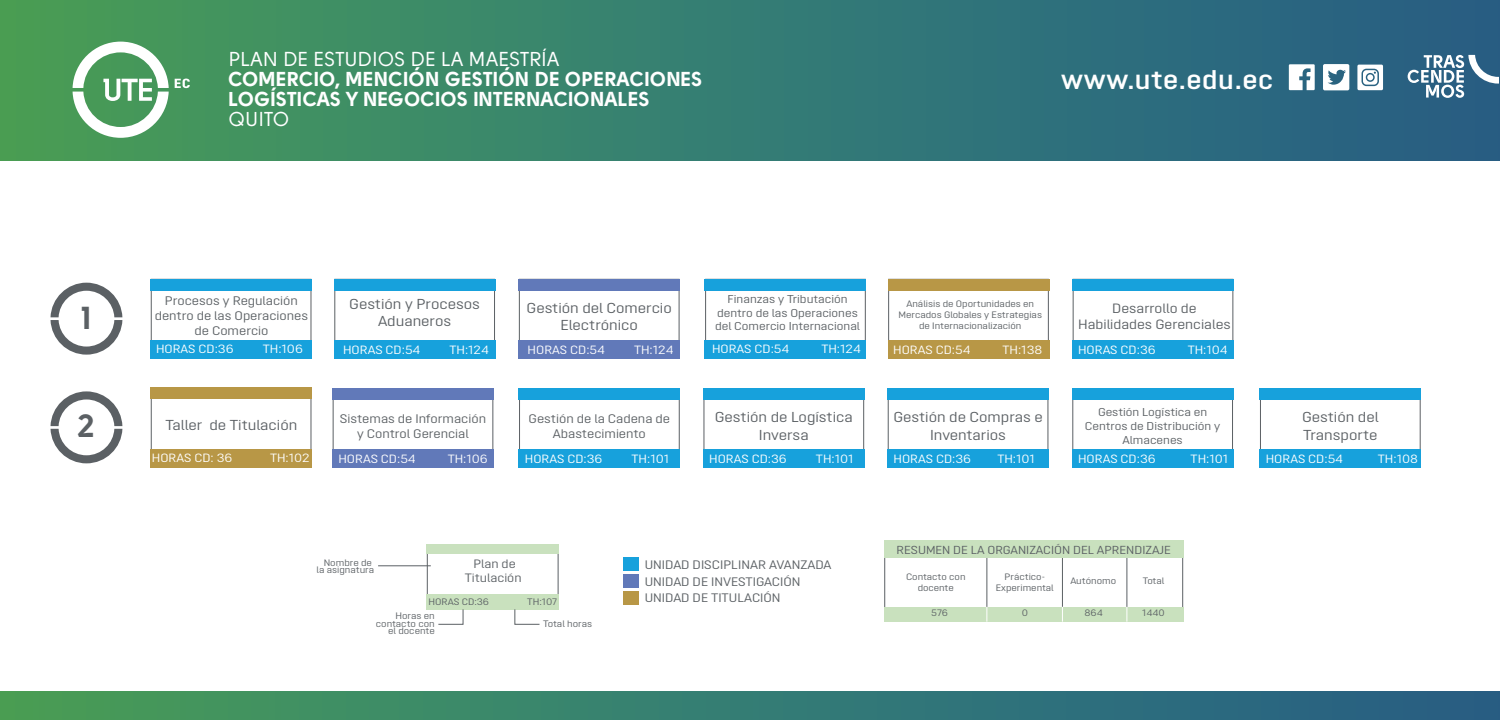
<style>
.page{position:relative;width:1500px;height:720px;background:#fff}
.page>*{position:absolute;margin:0;border:0;box-sizing:border-box;transform-origin:0 0}
.t1{font:31.8px "Solomon Sans Bold";color:#5b6064}
.t2{font:600 27px "Opinion Pro Extended";letter-spacing:.025em;color:#fff}
.t3{font:20.1px/20.1px "Solomon Sans Bold";color:#fff}
.t4{font:20.1px "Solomon Sans Normal";color:#fff}
.t5{font:14.4px/17.3px "Opinion Pro Extended";color:#5b6064;text-align:center}
.t6{font:13.5px/16.2px "Opinion Pro Extended";color:#5b6064;text-align:center}
.t7{font:12.4px/14.9px "Opinion Pro Extended";color:#5b6064;text-align:center}
.t8{font:12.3px/16.8px "Opinion Pro Extended";color:#5b6064}
.t9{font:12.1px/14.5px "Opinion Pro Extended";color:#5b6064;text-align:center}
.t10{font:12px "Opinion Pro Extended";color:#fff}
.t11{font:11.6px "Opinion Pro Extended";color:#5b6064}
.t12{font:11.4px/13.7px "Opinion Pro Extended";color:#5b6064;text-align:center}
.t13{font:9.4px/7.5px "Opinion Pro Extended";color:#5b6064;text-align:center}
.t14{font:9.3px/11.2px "Opinion Pro Extended";color:#5b6064;text-align:center}
</style>
<div class="page">
<div style="left:0;top:0;width:1500px;height:161px;background:linear-gradient(to right,#479d59,#255d89)"></div>
<div style="left:0;top:692px;width:1500px;height:28px;background:linear-gradient(to right,#479d59,#255d88)"></div>
<svg style="left:73px;top:42px;width:96px;height:96px"></svg>
<svg style="left:175px;top:79px;width:15px;height:9px"></svg>
<svg style="left:1408px;top:55px;width:90px;height:43px"></svg>
<svg style="left:1323px;top:64px;width:26px;height:26px"></svg>
<svg style="left:1289px;top:64px;width:26px;height:26px"></svg>
<svg style="left:1357px;top:65px;width:26px;height:25px"></svg>
<div style="left:623px;top:591px;width:16px;height:14px;background:#b89746"></div>
<div style="left:623px;top:574px;width:16px;height:14px;background:#6179b9"></div>
<div style="left:623px;top:558px;width:16px;height:13px;background:#17a1dc"></div>
<div style="left:427px;top:545px;width:132px;height:9px;background:#c9e1be"></div>
<div style="left:427px;top:595px;width:132px;height:15px;background:#c9e1be"></div>
<svg style="left:514px;top:609px;width:26px;height:16px"></svg>
<svg style="left:438px;top:609px;width:26px;height:16px"></svg>
<hr style="left:378px;top:565px;width:53px;height:1px;background:#5b6064">
<hr style="left:1126px;top:549px;width:1px;height:63px;background:#5b6064">
<div style="left:884px;top:549px;width:103px;height:63px;border:1px solid #5b6064"></div>
<hr style="left:1062px;top:549px;width:1px;height:63px;background:#5b6064">
<hr style="left:1182px;top:549px;width:1px;height:63px;background:#5b6064">
<div style="left:884px;top:541px;width:299px;height:17px;background:#c9e1be"></div>
<div style="left:884px;top:607px;width:299px;height:15px;background:#c9e1be"></div>
<svg style="left:986px;top:607px;width:1px;height:15px"></svg>
<svg style="left:1062px;top:607px;width:1px;height:15px"></svg>
<svg style="left:1126px;top:607px;width:1px;height:15px"></svg>
<svg style="left:51px;top:391px;width:71px;height:72px"></svg>
<div style="left:151px;top:279px;width:161px;height:12px;background:#17a1dc"></div>
<div style="left:151px;top:340px;width:161px;height:19px;background:#17a1dc"></div>
<svg style="left:51px;top:283px;width:71px;height:72px"></svg>
<div style="left:519px;top:279px;width:161px;height:12px;background:#6179b9"></div>
<div style="left:519px;top:340px;width:161px;height:19px;background:#6179b9"></div>
<div style="left:705px;top:279px;width:161px;height:62px;border:1px solid #5b6064"></div>
<div style="left:705px;top:279px;width:161px;height:12px;background:#17a1dc"></div>
<div style="left:705px;top:340px;width:161px;height:19px;background:#17a1dc"></div>
<div style="left:888px;top:279px;width:161px;height:62px;border:1px solid #5b6064"></div>
<div style="left:888px;top:279px;width:161px;height:12px;background:#b89746"></div>
<div style="left:888px;top:340px;width:161px;height:19px;background:#b89746"></div>
<div style="left:1072px;top:279px;width:162px;height:12px;background:#17a1dc"></div>
<div style="left:1072px;top:340px;width:162px;height:19px;background:#17a1dc"></div>
<div style="left:151px;top:387px;width:161px;height:12px;background:#b89746"></div>
<div style="left:151px;top:449px;width:161px;height:18px;background:#b89746"></div>
<div style="left:519px;top:388px;width:161px;height:63px;border:1px solid #5b6064"></div>
<div style="left:519px;top:388px;width:161px;height:12px;background:#17a1dc"></div>
<div style="left:519px;top:450px;width:161px;height:18px;background:#17a1dc"></div>
<div style="left:703px;top:388px;width:162px;height:12px;background:#17a1dc"></div>
<div style="left:703px;top:450px;width:162px;height:18px;background:#17a1dc"></div>
<div style="left:887px;top:388px;width:162px;height:12px;background:#17a1dc"></div>
<div style="left:887px;top:450px;width:162px;height:18px;background:#17a1dc"></div>
<div style="left:1072px;top:388px;width:161px;height:63px;border:1px solid #5b6064"></div>
<div style="left:1072px;top:388px;width:161px;height:12px;background:#17a1dc"></div>
<div style="left:1072px;top:450px;width:161px;height:18px;background:#17a1dc"></div>
<div style="left:1260px;top:388px;width:161px;height:63px;border:1px solid #5b6064"></div>
<div style="left:1260px;top:388px;width:161px;height:12px;background:#17a1dc"></div>
<div style="left:1260px;top:450px;width:161px;height:18px;background:#17a1dc"></div>
<div style="left:334px;top:279px;width:161px;height:62px;border:1px solid #5b6064"></div>
<div style="left:334px;top:279px;width:161px;height:12px;background:#17a1dc"></div>
<div style="left:334px;top:340px;width:161px;height:19px;background:#17a1dc"></div>
<div style="left:333px;top:388px;width:160px;height:63px;border:1px solid #5b6064"></div>
<div style="left:332px;top:388px;width:162px;height:12px;background:#6179b9"></div>
<div style="left:332px;top:450px;width:162px;height:18px;background:#6179b9"></div>
<h3 class="t4" style="left:229px;top:48px;width:333px">PLAN DE ESTUDIOS DE LA MAESTRÍA</h3>
<h3 class="t3" style="left:229px;top:69px;width:475px">COMERCIO, MENCIÓN GESTIÓN DE OPERACIONES<br>LOGÍSTICAS Y NEGOCIOS INTERNACIONALES</h3>
<h3 class="t4" style="left:229px;top:108px;width:62px">QUITO</h3>
<h2 class="t2" style="left:1061px;top:64px;width:214px">www.ute.edu.ec</h2>
<h1 class="t1" style="left:81px;top:298px;width:12px">1</h1>
<h1 class="t1" style="left:78px;top:407px;width:19px">2</h1>
<p class="t7" style="left:155px;top:293px;width:155px">Procesos y Regulación dentro de las Operaciones de Comercio</p>
<p class="t5" style="left:349px;top:295px;width:132px">Gestión y Procesos<br>Aduaneros</p>
<p class="t5" style="left:527px;top:299px;width:147px">Gestión del Comercio<br>Electrónico</p>
<p class="t12" style="left:715px;top:292px;width:146px">Finanzas y Tributación dentro de las Operaciones del Comercio Internacional</p>
<p class="t14" style="left:898px;top:298px;width:145px">Análisis de Oportunidades en<br>Mercados Globales y Estrategias de Internacionalización</p>
<p class="t6" style="left:1078px;top:300px;width:154px">Desarrollo de<br>Habilidades Gerenciales</p>
<p class="t10" style="left:156px;top:342px;width:79px">HORAS CD:36</p>
<p class="t10" style="left:263px;top:342px;width:42px">TH:106</p>
<p class="t10" style="left:273px;top:343px;width:44px">TH:240</p>
<p class="t10" style="left:343px;top:343px;width:79px">HORAS CD:54</p>
<p class="t10" style="left:449px;top:343px;width:41px">TH:124</p>
<p class="t10" style="left:528px;top:343px;width:79px">HORAS CD:54</p>
<p class="t10" style="left:634px;top:343px;width:41px">TH:124</p>
<p class="t10" style="left:712px;top:342px;width:79px">HORAS CD:54</p>
<p class="t10" style="left:821px;top:342px;width:41px">TH:124</p>
<p class="t10" style="left:893px;top:343px;width:79px">HORAS CD:54</p>
<p class="t10" style="left:1003px;top:343px;width:41px">TH:138</p>
<p class="t10" style="left:1013px;top:344px;width:42px">TH:160</p>
<p class="t10" style="left:1078px;top:343px;width:79px">HORAS CD:36</p>
<p class="t10" style="left:1188px;top:343px;width:41px">TH:104</p>
<p class="t10" style="left:1197px;top:344px;width:42px">TH:160</p>
<p class="t5" style="left:165px;top:416px;width:133px">Taller de Titulación</p>
<p class="t7" style="left:340px;top:411px;width:148px">Sistemas de Información y Control Gerencial</p>
<p class="t7" style="left:529px;top:411px;width:143px">Gestión de la Cadena de<br>Abastecimiento</p>
<p class="t5" style="left:715px;top:409px;width:139px">Gestión de Logística<br>Inversa</p>
<p class="t5" style="left:893px;top:409px;width:151px">Gestión de Compras e<br>Inventarios</p>
<p class="t12" style="left:1085px;top:405px;width:137px">Gestión Logística en<br>Centros de Distribución y<br>Almacenes</p>
<p class="t5" style="left:1302px;top:409px;width:78px;text-align:left">Gestión del<br>Transporte</p>
<p class="t10" style="left:152px;top:451px;width:82px">HORAS CD: 36</p>
<p class="t10" style="left:270px;top:451px;width:41px">TH:102</p>
<p class="t10" style="left:273px;top:452px;width:44px">TH:240</p>
<p class="t10" style="left:338px;top:452px;width:79px">HORAS CD:54</p>
<p class="t10" style="left:448px;top:452px;width:42px">TH:106</p>
<p class="t10" style="left:452px;top:453px;width:44px">TH:240</p>
<p class="t10" style="left:525px;top:452px;width:79px">HORAS CD:36</p>
<p class="t10" style="left:632px;top:452px;width:39px">TH:101</p>
<p class="t10" style="left:639px;top:453px;width:44px">TH:240</p>
<p class="t10" style="left:709px;top:452px;width:79px">HORAS CD:36</p>
<p class="t10" style="left:816px;top:452px;width:39px">TH:101</p>
<p class="t10" style="left:823px;top:453px;width:44px">TH:240</p>
<p class="t10" style="left:894px;top:452px;width:79px">HORAS CD:36</p>
<p class="t10" style="left:997px;top:452px;width:39px">TH:101</p>
<p class="t10" style="left:1008px;top:453px;width:44px">TH:240</p>
<p class="t10" style="left:1078px;top:452px;width:79px">HORAS CD:36</p>
<p class="t10" style="left:1191px;top:452px;width:39px">TH:101</p>
<p class="t10" style="left:1192px;top:453px;width:44px">TH:240</p>
<p class="t10" style="left:1266px;top:452px;width:79px">HORAS CD:54</p>
<p class="t10" style="left:1378px;top:452px;width:42px">TH:108</p>
<p class="t13" style="left:317px;top:559px;width:59px">Nombre de la asignatura</p>
<p class="t9" style="left:465px;top:556px;width:58px">Plan de<br>Titulación</p>
<p class="t8" style="left:645px;top:556px;width:188px">UNIDAD DISCIPLINAR AVANZADA<br>UNIDAD DE INVESTIGACIÓN</p>
<p class="t13" style="left:429px;top:598px;width:62px">HORAS CD:36</p>
<p class="t13" style="left:527px;top:598px;width:32px">TH:107</p>
<p class="t8" style="left:645px;top:590px;width:137px">UNIDAD DE TITULACIÓN</p>
<p class="t13" style="left:376px;top:612px;width:60px;text-align:right">Horas en contacto con el docente</p>
<p class="t13" style="left:543px;top:620px;width:51px">Total horas</p>
<p class="t11" style="left:897px;top:543px;width:276px">RESUMEN DE LA ORGANIZACIÓN DEL APRENDIZAJE</p>
<p class="t14" style="left:906px;top:571px;width:61px">Contacto con docente</p>
<p class="t14" style="left:996px;top:571px;width:59px">Práctico-<br>Experimental</p>
<p class="t14" style="left:1070px;top:575px;width:47px">Autónomo</p>
<p class="t14" style="left:1143px;top:575px;width:23px">Total</p>
<p class="t14" style="left:931px;top:607px;width:18px">576</p>
<p class="t14" style="left:1022px;top:607px;width:8px">0</p>
<p class="t14" style="left:1084px;top:607px;width:20px">864</p>
<p class="t14" style="left:1142px;top:607px;width:24px">1440</p>
</div>
